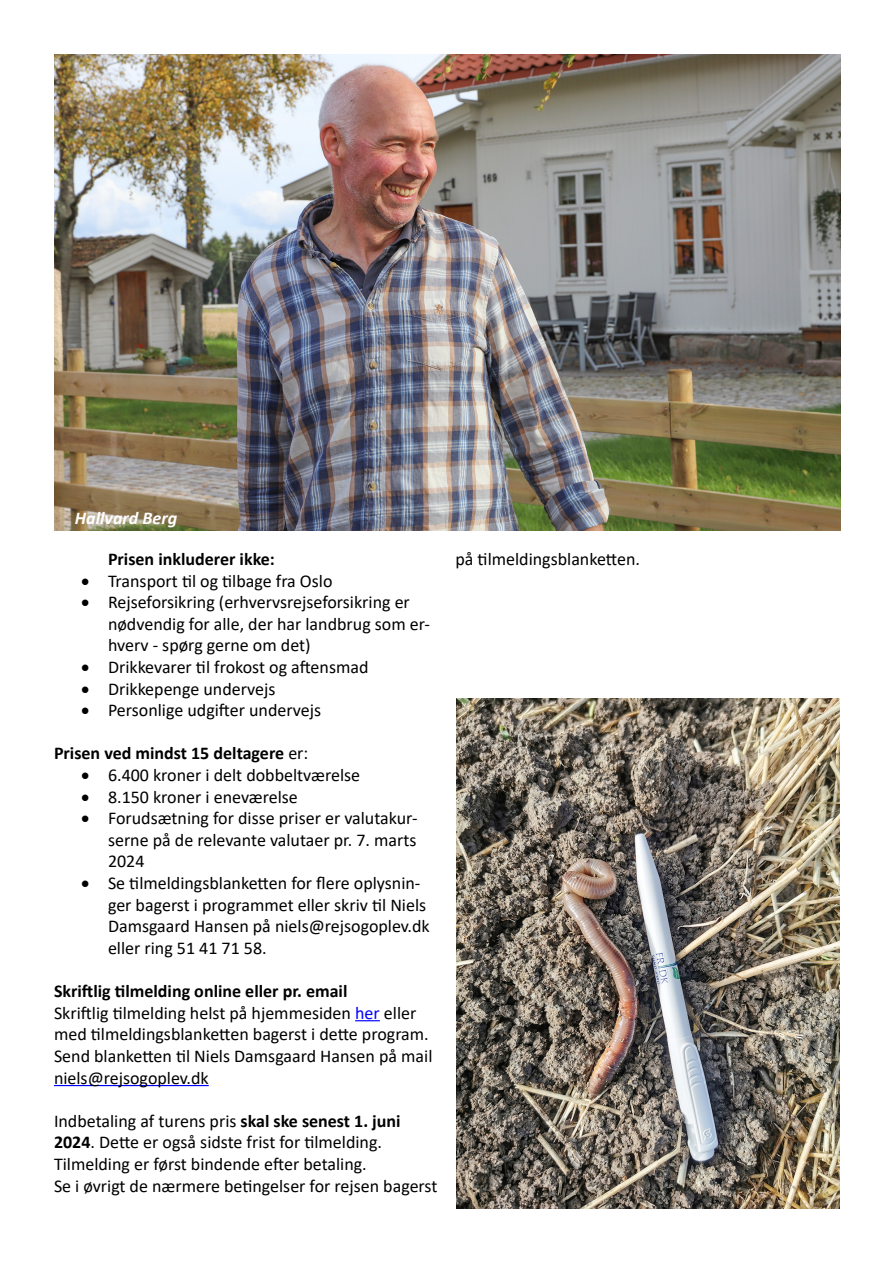
<style>
.page{position:relative;width:893px;height:1263px;background:#fff}
.page>*{position:absolute;margin:0;border:0;box-sizing:border-box;transform-origin:0 0}
.t1{font:18px/21.6px "Calibri";color:#000}
.t2{font:700 18px "Calibri";color:#000}
.t3{font:italic 700 18px "Calibri";color:#fff}
.s1{font-weight:400}
.s2{font-weight:700}
.s3{color:#00f}
</style>
<div class="page">
<svg style="left:355px;top:1020px;width:25px;height:1px"></svg>
<hr style="left:54px;top:1085px;width:155px;height:1px;background:#00f">
<img style="left:54px;top:54px;width:787px;height:476px">
<img style="left:457px;top:699px;width:383px;height:510px">
<p class="t3" style="left:75px;top:505px;width:104px">Hallvard Berg</p>
<p class="t2" style="left:108px;top:546px;width:168px">Prisen inkluderer ikke:</p>
<p class="t1" style="left:81px;top:569px;width:253px">• Transport til og tilbage fra Oslo</p>
<p class="t1" style="left:108px;top:591px;width:324px;text-indent:-27px">• Rejseforsikring (erhvervsrejseforsikring er nødvendig for alle, der har landbrug som er&shy;hverv - spørg gerne om det)</p>
<p class="t1" style="left:81px;top:656px;width:289px">• Drikkevarer til frokost og aftensmad</p>
<p class="t1" style="left:81px;top:677px;width:196px">• Drikkepenge undervejs</p>
<p class="t1" style="left:81px;top:699px;width:242px">• Personlige udgifter undervejs</p>
<p class="t2" style="left:54px;top:741px;width:256px">Prisen ved mindst 15 deltagere <span class="s1">er:</span></p>
<p class="t1" style="left:81px;top:764px;width:281px">• 6.400 kroner i delt dobbeltværelse</p>
<p class="t1" style="left:81px;top:785px;width:218px">• 8.150 kroner i eneværelse</p>
<p class="t1" style="left:108px;top:807px;width:311px;text-align:justify;text-indent:-27px">• Forudsætning for disse priser er valutakur&shy;serne på de relevante valutaer pr. 7. marts 2024</p>
<p class="t1" style="left:108px;top:872px;width:323px;text-indent:-27px">• Se tilmeldingsblanketten for flere oplysnin&shy;ger bagerst i programmet eller skriv til Niels Damsgaard Hansen på niels@rejsogoplev.dk eller ring 51 41 71 58.</p>
<p class="t1" style="left:54px;top:980px;width:380px"><span class="s2">Skriftlig tilmelding online eller pr. email<br></span>Skriftlig tilmelding helst på hjemmesiden <span class="s3">her</span> eller med tilmeldingsblanketten bagerst i dette program.<br>Send blanketten til Niels Damsgaard Hansen på mail niels@rejsogoplev.dk</p>
<p class="t1" style="left:54px;top:1109px;width:385px">Indbetaling af turens pris <span class="s2">skal ske senest 1. juni 2024</span>. Dette er også sidste frist for tilmelding.<br>Tilmelding er først bindende efter betaling.<br>Se i øvrigt de nærmere betingelser for rejsen bagerst</p>
<p class="t1" style="left:455px;top:548px;width:186px">på tilmeldingsblanketten.</p>
</div>
